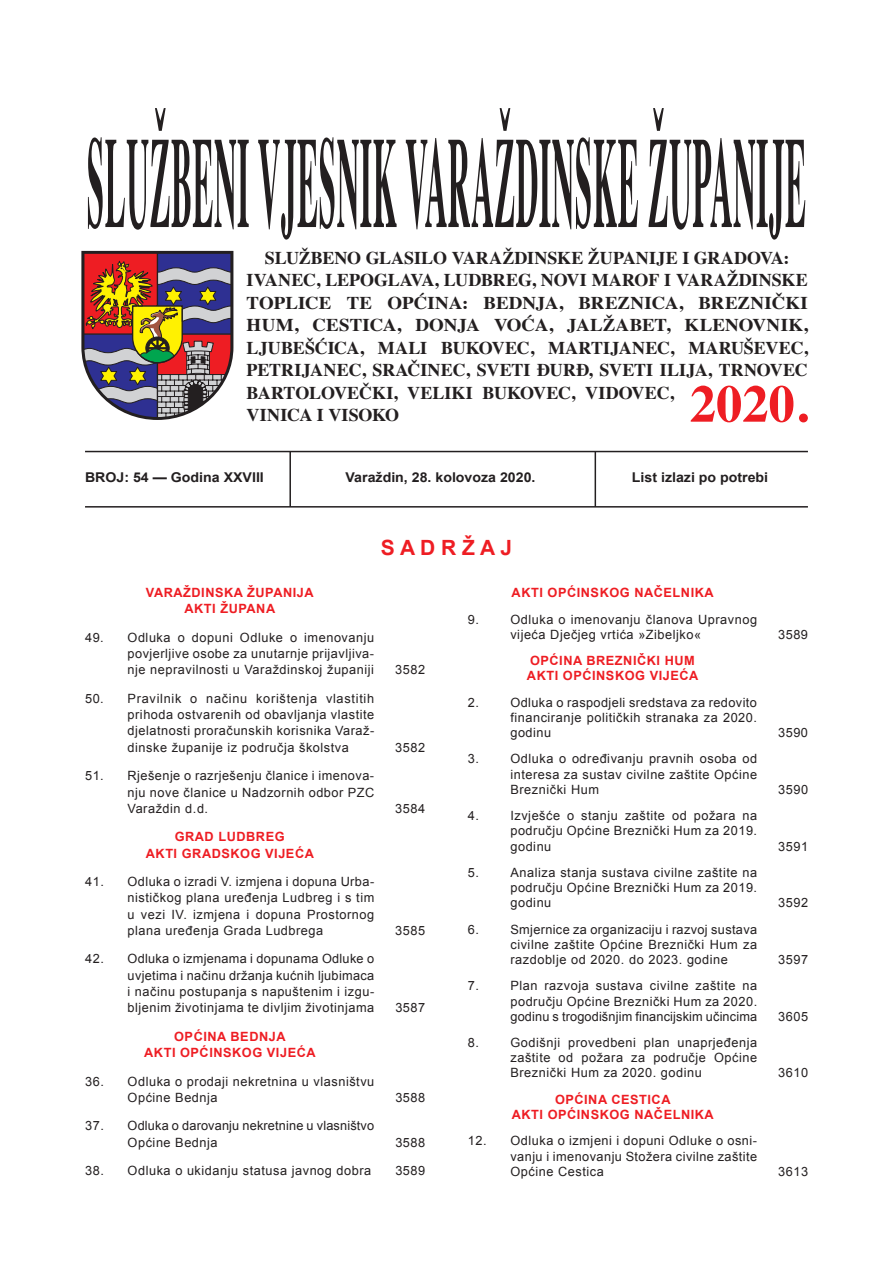
<style>
.page{position:relative;width:893px;height:1263px;background:#fff}
.page>*{position:absolute;margin:0;border:0;box-sizing:border-box;transform-origin:0 0}
.t1{font:700 52.5px "Times";color:#ee1d23}
.t2{font:700 21px "Arial";color:#ee1d23}
.t3{font:700 18px/22.5px "Times";color:#231f20}
.t4{font:700 13.5px "Arial";color:#231f20;scale:1.05 1}
.t5{font:12.75px/15.1px "Arial";letter-spacing:.04em;color:#231f20;text-align:justify}
.t6{font:700 12.75px/16.2px "Arial";letter-spacing:.04em;color:#ee1d23;text-align:center}
.t7{font:12.75px/16.2px "Arial";letter-spacing:.01em;color:#231f20}
</style>
<div class="page">
<hr style="left:85px;top:451px;width:723px;height:1px;background:#231f20">
<hr style="left:85px;top:506px;width:723px;height:2px;background:#231f20">
<hr style="left:595px;top:451px;width:1px;height:56px;background:#231f20">
<hr style="left:289px;top:451px;width:2px;height:56px;background:#231f20">
<svg style="left:88px;top:108px;width:717px;height:132px"></svg>
<svg style="left:81px;top:250px;width:152px;height:170px;background:#94706a"></svg>
<p class="t3" style="left:247px;top:244px;width:563px;text-indent:18px">SLUŽBENO GLASILO VARAŽDINSKE ŽUPANIJE I GRADOVA:<br>IVANEC, LEPOGLAVA, LUDBREG, NOVI MAROF I VARAŽDINSKE TOPLICE TE OPĆINA: BEDNJA, BREZNICA, BREZNIČKI HUM, CESTICA, DONJA VOĆA, JALŽABET, KLENOVNIK, LJUBEŠĆICA, MALI BUKOVEC, MARTIJANEC, MARUŠEVEC, PETRIJANEC, SRAČINEC, SVETI ĐURĐ, SVETI ILIJA, TRNOVEC BARTOLOVEČKI, VELIKI BUKOVEC, VIDOVEC,<br>VINICA I VISOKO</p>
<h1 class="t1" style="left:690px;top:354px;width:120px">2020.</h1>
<p class="t4" style="left:85px;top:468px;width:172px">BROJ: 54 — Godina XXVIII</p>
<p class="t4" style="left:346px;top:468px;width:182px">Varaždin, 28. kolovoza 2020.</p>
<p class="t4" style="left:632px;top:468px;width:131px">List izlazi po potrebi</p>
<h2 class="t2" style="left:381px;top:533px;width:133px">S A D R Ž A J</h2>
<p class="t6" style="left:146px;top:585px;width:169px">VARAŽDINSKA ŽUPANIJA<br>AKTI ŽUPANA</p>
<p class="t5" style="left:128px;top:630px;width:248px;line-height:16.2px;text-indent:-43px">49. Odluka o dopuni Odluke o imenovanju povjerljive osobe za unutarnje prijavljiva&shy;nje nepravilnosti u Varaždinskoj županiji</p>
<p class="t5" style="left:395px;top:662px;width:31px">3582</p>
<p class="t6" style="left:512px;top:585px;width:204px">AKTI OPĆINSKOG NAČELNIKA</p>
<p class="t5" style="left:468px;top:612px;width:13px">9.</p>
<p class="t5" style="left:510px;top:612px;width:248px">Odluka o imenovanju članova Upravnog vijeća Dječjeg vrtića »Zibeljko«</p>
<p class="t6" style="left:527px;top:653px;width:173px;line-height:15.1px;text-align:left">OPĆINA BREZNIČKI HUM<br>AKTI OPĆINSKOG VIJEĆA</p>
<p class="t5" style="left:128px;top:691px;width:248px;line-height:16.2px;text-indent:-43px">50. Pravilnik o načinu korištenja vlastitih prihoda ostvarenih od obavljanja vlastite djelatnosti proračunskih korisnika Varaž&shy;dinske županije iz područja školstva</p>
<p class="t5" style="left:128px;top:768px;width:248px;line-height:16.2px;text-indent:-43px">51. Rješenje o razrješenju članice i imenova&shy;nju nove članice u Nadzornih odbor PZC Varaždin d.d.</p>
<p class="t6" style="left:146px;top:829px;width:170px">GRAD LUDBREG<br>AKTI GRADSKOG VIJEĆA</p>
<p class="t5" style="left:128px;top:874px;width:248px;line-height:16.2px;text-indent:-43px">41. Odluka o izradi V. izmjena i dopuna Urba&shy;nističkog plana uređenja Ludbreg i s tim u vezi IV. izmjena i dopuna Prostornog plana uređenja Grada Ludbrega</p>
<p class="t5" style="left:128px;top:951px;width:248px;line-height:16.2px;text-indent:-43px">42. Odluka o izmjenama i dopunama Odluke o uvjetima i načinu držanja kućnih ljubimaca i načinu postupanja s napuštenim i izgu&shy;bljenim životinjama te divljim životinjama</p>
<p class="t6" style="left:144px;top:1028px;width:173px">OPĆINA BEDNJA<br>AKTI OPĆINSKOG VIJEĆA</p>
<p class="t5" style="left:128px;top:1073px;width:248px;line-height:16.2px;text-indent:-43px">36. Odluka o prodaji nekretnina u vlasništvu<br>Općine Bednja</p>
<p class="t7" style="left:128px;top:1118px;width:248px;text-indent:-43px">37. Odluka o darovanju nekretnine u vlasništvo<br>Općine Bednja</p>
<p class="t5" style="left:395px;top:740px;width:31px">3582</p>
<p class="t5" style="left:395px;top:801px;width:31px">3584</p>
<p class="t5" style="left:395px;top:923px;width:31px">3585</p>
<p class="t5" style="left:395px;top:1000px;width:31px">3587</p>
<p class="t5" style="left:395px;top:1090px;width:31px">3588</p>
<p class="t5" style="left:395px;top:1135px;width:31px">3588</p>
<p class="t5" style="left:85px;top:1163px;width:288px">38. Odluka o ukidanju statusa javnog dobra</p>
<p class="t5" style="left:395px;top:1163px;width:31px">3589</p>
<p class="t5" style="left:468px;top:695px;width:13px">2.</p>
<p class="t5" style="left:510px;top:695px;width:248px">Odluka o raspodjeli sredstava za redovito financiranje političkih stranaka za 2020. godinu</p>
<p class="t5" style="left:468px;top:751px;width:13px">3.</p>
<p class="t5" style="left:510px;top:751px;width:248px">Odluka o određivanju pravnih osoba od interesa za sustav civilne zaštite Općine Breznički Hum</p>
<p class="t5" style="left:468px;top:808px;width:13px">4.</p>
<p class="t5" style="left:510px;top:808px;width:248px">Izvješće o stanju zaštite od požara na području Općine Breznički Hum za 2019. godinu</p>
<p class="t5" style="left:468px;top:865px;width:13px">5.</p>
<p class="t5" style="left:510px;top:865px;width:248px">Analiza stanja sustava civilne zaštite na području Općine Breznički Hum za 2019. godinu</p>
<p class="t5" style="left:468px;top:922px;width:13px">6.</p>
<p class="t5" style="left:510px;top:922px;width:248px">Smjernice za organizaciju i razvoj sustava civilne zaštite Općine Breznički Hum za razdoblje od 2020. do 2023. godine</p>
<p class="t5" style="left:468px;top:978px;width:13px">7.</p>
<p class="t5" style="left:510px;top:978px;width:248px">Plan razvoja sustava civilne zaštite na području Općine Breznički Hum za 2020. godinu s trogodišnjim financijskim učincima</p>
<p class="t5" style="left:468px;top:1035px;width:13px">8.</p>
<p class="t5" style="left:510px;top:1035px;width:248px">Godišnji provedbeni plan unaprjeđenja zaštite od požara za područje Općine Breznički Hum za 2020. godinu</p>
<p class="t6" style="left:512px;top:1092px;width:204px;line-height:15.1px">OPĆINA CESTICA<br>AKTI OPĆINSKOG NAČELNIKA</p>
<p class="t5" style="left:510px;top:1133px;width:248px;text-indent:-43px">12. Odluka o izmjeni i dopuni Odluke o osni&shy;vanju i imenovanju Stožera civilne zaštite Općine Cestica</p>
<p class="t5" style="left:778px;top:627px;width:31px">3589</p>
<p class="t5" style="left:778px;top:725px;width:31px">3590</p>
<p class="t5" style="left:778px;top:782px;width:31px">3590</p>
<p class="t5" style="left:778px;top:838px;width:31px">3591</p>
<p class="t5" style="left:778px;top:895px;width:31px">3592</p>
<p class="t5" style="left:778px;top:952px;width:31px">3597</p>
<p class="t5" style="left:778px;top:1009px;width:31px">3605</p>
<p class="t5" style="left:778px;top:1065px;width:31px">3610</p>
<p class="t5" style="left:778px;top:1164px;width:31px">3613</p>
</div>
